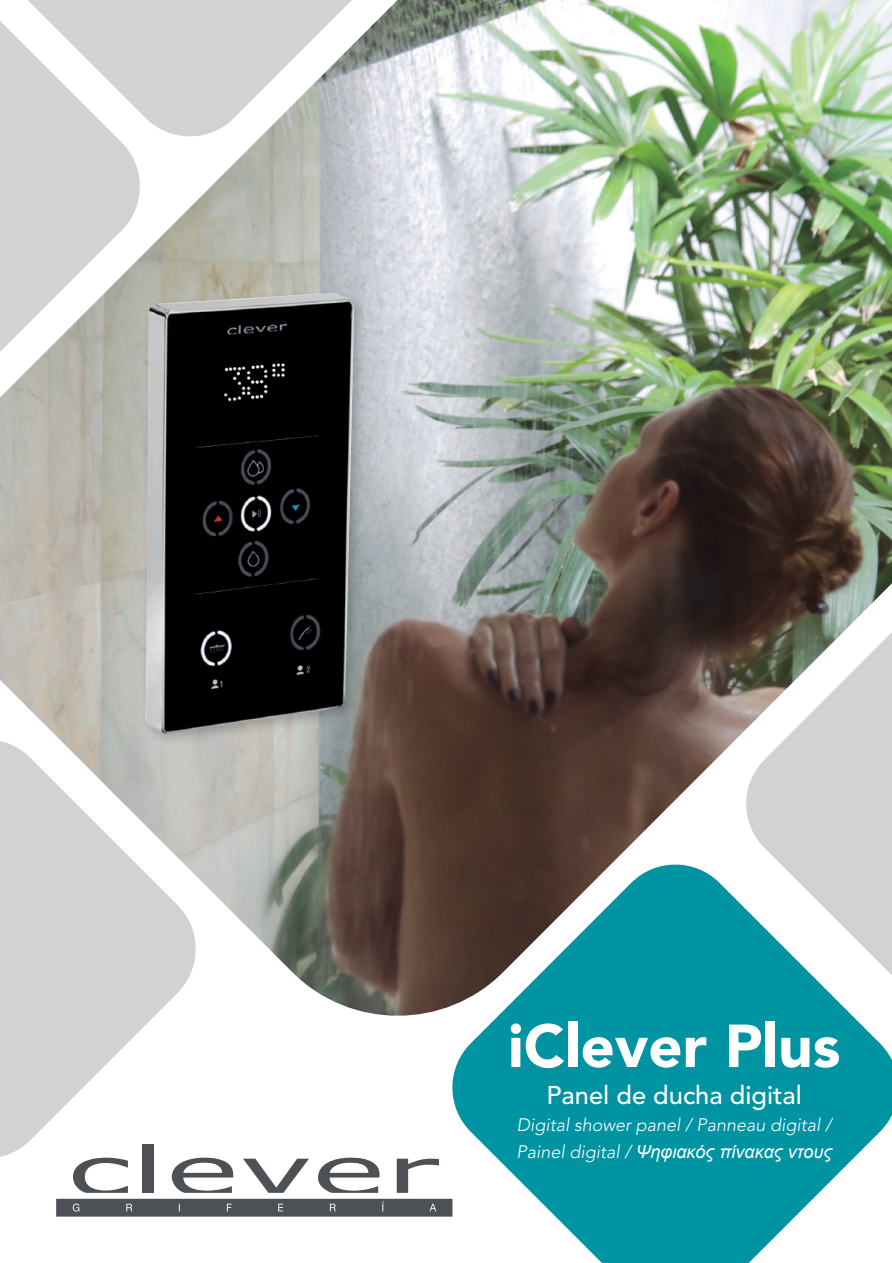
<style>
.page{position:relative;width:892px;height:1263px;background:#fff}
.page>*{position:absolute;margin:0;border:0;box-sizing:border-box;transform-origin:0 0}
.t1{font:900 60px "Avenir LT Std";color:#fff}
.t2{font:500 25.5px "Avenir LT Std";color:#fff}
.t3{font:italic 300 18px "Avenir LT Std";color:#fff}
.t4{font:italic 18px "Arial";color:#fff}
.s1{font-family:"Avenir LT Std";font-weight:300}
</style>
<div class="page">
<svg style="left:446px;top:1030px;width:446px;height:233px;fill:#0093a2"></svg>
<svg style="left:0;top:1030px;width:202px;height:134px"></svg>
<img style="left:0;top:0;width:892px;height:1030px">
<div style="left:143px;top:1144px;width:11px;height:49px;background:#4d5156"></div>
<svg style="left:172px;top:1158px;width:61px;height:35px"></svg>
<svg style="left:243px;top:1159px;width:66px;height:34px"></svg>
<svg style="left:397px;top:1159px;width:42px;height:34px"></svg>
<svg style="left:318px;top:1158px;width:61px;height:35px"></svg>
<svg style="left:73px;top:1158px;width:55px;height:35px"></svg>
<div style="left:56px;top:1199px;width:396px;height:17px;background:#4d5156"></div>
<img style="left:137px;top:284px;width:235px;height:467px">
<img style="left:145px;top:293px;width:209px;height:441px">
<h1 class="t1" style="left:508px;top:1010px;width:334px">iClever Plus</h1>
<h2 class="t2" style="left:547px;top:1080px;width:257px">Panel de ducha digital</h2>
<p class="t3" style="left:517px;top:1114px;width:317px">Digital shower panel / Panneau digital /</p>
<p class="t4" style="left:516px;top:1140px;width:317px"><span class="s1">Painel digital /</span> Ψηφιακός πίνακας ντους</p>
</div>
